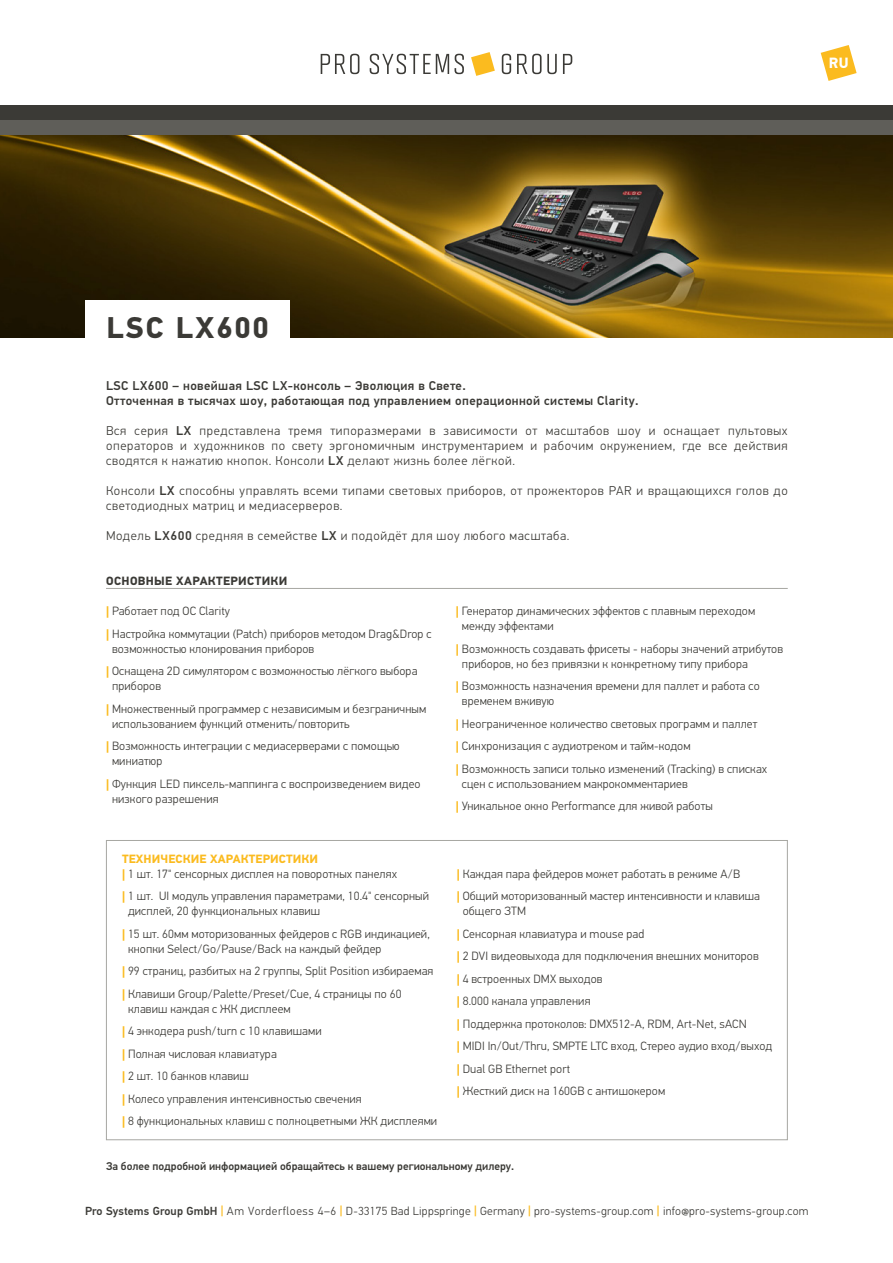
<style>
.page{position:relative;width:893px;height:1263px;background:#fff}
.page>*{position:absolute;margin:0;border:0;box-sizing:border-box;transform-origin:0 0}
.t1{font:700 30px "PF Din Text Pro";letter-spacing:.065em;color:#3b3a36}
.t2{font:700 14.85px "PF Din Text Pro";color:#fff}
.t3{font:300 12.75px/15px "PF Din Text Pro";letter-spacing:.05em;color:#3b3a36;text-align:justify}
.t4{font:500 12.75px/15px "PF Din Text Pro";letter-spacing:.03em;color:#3b3a36}
.t5{font:300 12px/22.5px "PF Din Text Pro";letter-spacing:.01em;color:#3b3a36}
.t6{font:700 12px "PF Din Text Pro";letter-spacing:.03em;color:#3b3a36}
.t7{font:300 11.7px "PF Din Text Pro";letter-spacing:.02em;color:#3b3a36}
.t8{font:500 11.25px "PF Din Text Pro";color:#3b3a36}
.s1{font-weight:500}
.s2{font-weight:700;color:#fbbb1f}
.s3{font-weight:500;color:#fbbb1f}
.s4{font-weight:500;font-size:8.85px}
</style>
<div class="page">
<div style="left:0;top:105px;width:893px;height:15px;background:#3b3a36"></div>
<div style="left:0;top:120px;width:893px;height:15px;background:#5f5e59"></div>
<img style="left:0;top:135px;width:893px;height:203px">
<svg style="left:471px;top:52px;width:24px;height:24px"></svg>
<svg style="left:455px;top:54px;width:9px;height:20px"></svg>
<svg style="left:370px;top:54px;width:79px;height:20px"></svg>
<svg style="left:502px;top:54px;width:9px;height:20px"></svg>
<svg style="left:517px;top:54px;width:40px;height:20px"></svg>
<svg style="left:563px;top:54px;width:9px;height:20px"></svg>
<svg style="left:321px;top:54px;width:38px;height:20px"></svg>
<div style="left:85px;top:300px;width:204px;height:55px;background:#fff"></div>
<hr style="left:106px;top:588px;width:682px;height:1px;background:#a7a7a2">
<svg style="left:821px;top:45px;width:36px;height:36px"></svg>
<p class="t2" style="left:829px;top:54px;width:21px">RU</p>
<h1 class="t1" style="left:106px;top:309px;width:164px">LSC LX600</h1>
<p class="t4" style="left:106px;top:378px;width:534px">LSC LX600 – новейшая LSC LX-консоль – Эволюция в Свете.<br>Отточенная в тысячах шоу, работающая под управлением операционной системы Clarity.</p>
<p class="t3" style="left:106px;top:423px;width:683px">Вся серия <span class="s1">LX</span> представлена тремя типоразмерами в зависимости от масштабов шоу и оснащает пультовых операторов и художников по свету эргономичным инструментарием и рабочим окружением, где все действия сводятся к нажатию кнопок. Консоли <span class="s1">LX</span> делают жизнь более лёгкой.</p>
<p class="t3" style="left:106px;top:483px;width:683px">Консоли <span class="s1">LX</span> способны управлять всеми типами световых приборов, от прожекторов PAR и вращающихся голов до светодиодных матриц и медиасерверов.</p>
<p class="t3" style="left:106px;top:528px;width:465px">Модель <span class="s1">LX600</span> средняя в семействе <span class="s1">LX</span> и подойдёт для шоу любого масштаба.</p>
<p class="t6" style="left:106px;top:574px;width:183px">ОСНОВНЫЕ ХАРАКТЕРИСТИКИ</p>
<p class="t5" style="left:106px;top:600px;width:327px"><span class="s2">|</span> Работает под ОС Clarity<br><span class="s2">|</span> Настройка коммутации (Patch) приборов методом Drag&amp;Drop с</p>
<p class="t5" style="left:106px;top:637px;width:313px;text-indent:6px">возможностью клонирования приборов<br><span class="s2">|</span> Оснащена 2D симулятором с возможностью лёгкого выбора</p>
<p class="t5" style="left:106px;top:675px;width:322px;text-indent:6px">приборов<br><span class="s2">|</span> Множественный программер с независимым и безграничным</p>
<p class="t5" style="left:106px;top:712px;width:295px;text-indent:6px">использованием функций отменить/повторить<br><span class="s2">|</span> Возможность интеграции с медиасерверами с помощью</p>
<p class="t5" style="left:106px;top:750px;width:316px;text-indent:6px">миниатюр<br><span class="s2">|</span> Функция LED пиксель-маппинга с воспроизведением видео</p>
<p class="t5" style="left:112px;top:787px;width:108px">низкого разрешения</p>
<p class="t5" style="left:462px;top:604px;width:295px;line-height:15px;text-indent:-6px"><span class="s2">|</span> Генератор динамических эффектов с плавным переходом между эффектами</p>
<p class="t5" style="left:462px;top:641px;width:323px;line-height:15px;text-indent:-6px"><span class="s2">|</span> Возможность создавать фрисеты - наборы значений атрибутов приборов, но без привязки к конкретному типу прибора</p>
<p class="t5" style="left:462px;top:679px;width:299px;line-height:15px;text-indent:-6px"><span class="s2">|</span> Возможность назначения времени для паллет и работа со временем вживую</p>
<p class="t5" style="left:456px;top:712px;width:313px"><span class="s2">|</span> Неограниченное количество световых программ и паллет<br><span class="s2">|</span> Синхронизация с аудиотреком и тайм-кодом<br><span class="s2">|</span> Возможность записи только изменений (Tracking) в списках</p>
<p class="t5" style="left:456px;top:772px;width:258px;text-indent:6px">сцен с использованием макрокомментариев<br><span class="s2">|</span> Уникальное окно Performance для живой работы</p>
<p class="t5" style="left:122px;top:851px;width:277px;line-height:15px"><span class="s2">ТЕХНИЧЕСКИЕ ХАРАКТЕРИСТИКИ<br>|</span> 1 шт. 17" сенсорных дисплея на поворотных панелях</p>
<p class="t5" style="left:128px;top:889px;width:302px;line-height:15px;text-indent:-6px"><span class="s2">|</span> 1 шт. UI модуль управления параметрами, 10.4" сенсорный дисплей, 20 функциональных клавиш</p>
<p class="t5" style="left:128px;top:926px;width:303px;line-height:15px;text-indent:-6px"><span class="s2">|</span> 15 шт. 60мм моторизованных фейдеров с RGB индикацией, кнопки Select/Go/Pause/Back на каждый фейдер</p>
<p class="t5" style="left:122px;top:960px;width:313px"><span class="s2">|</span> 99 страниц, разбитых на 2 группы, Split Position избираемая <span class="s2">|</span> Клавиши Group/Palette/Preset/Cue, 4 страницы по 60</p>
<p class="t5" style="left:122px;top:997px;width:317px;text-indent:6px">клавиш каждая с ЖК дисплеем<br><span class="s2">|</span> 4 энкодера push/turn с 10 клавишами<br><span class="s2">|</span> Полная числовая клавиатура<br><span class="s2">|</span> 2 шт. 10 банков клавиш<br><span class="s2">|</span> Колесо управления интенсивностью свечения<br><span class="s2">|</span> 8 функциональных клавиш с полноцветными ЖК дисплеями</p>
<p class="t5" style="left:457px;top:862px;width:305px"><span class="s2">|</span> Каждая пара фейдеров может работать в режиме А/В<br><span class="s2">|</span> Общий моторизованный мастер интенсивности и клавиша</p>
<p class="t5" style="left:457px;top:900px;width:317px;text-indent:6px">общего ЗТМ<br><span class="s2">|</span> Сенсорная клавиатура и mouse pad<br><span class="s2">|</span> 2 DVI видеовыхода для подключения внешних мониторов<br><span class="s2">|</span> 4 встроенных DMX выходов<br><span class="s2">|</span> 8.000 канала управления<br><span class="s2">|</span> Поддержка протоколов: DMX512-A, RDM, Art-Net, sACN<br><span class="s2">|</span> MIDI In/Out/Thru, SMPTE LTC вход, Стерео аудио вход/выход <span class="s2">|</span> Dual GB Ethernet port<br><span class="s2">|</span> Жесткий диск на 160GB с антишокером</p>
<p class="t8" style="left:106px;top:1159px;width:410px">За более подробной информацией обращайтесь к вашему региональному дилеру.</p>
<p class="t7" style="left:85px;top:1204px;width:725px"><span class="s1">Pro Systems Group GmbH</span> <span class="s3">|</span> Am Vorderfloess 4–6 <span class="s3">|</span> D-33175 Bad Lippspringe <span class="s3">|</span> Germany <span class="s3">|</span> pro-systems-group.com <span class="s3">|</span> info<span class="s4">@</span>pro-systems-group.com</p>
</div>
